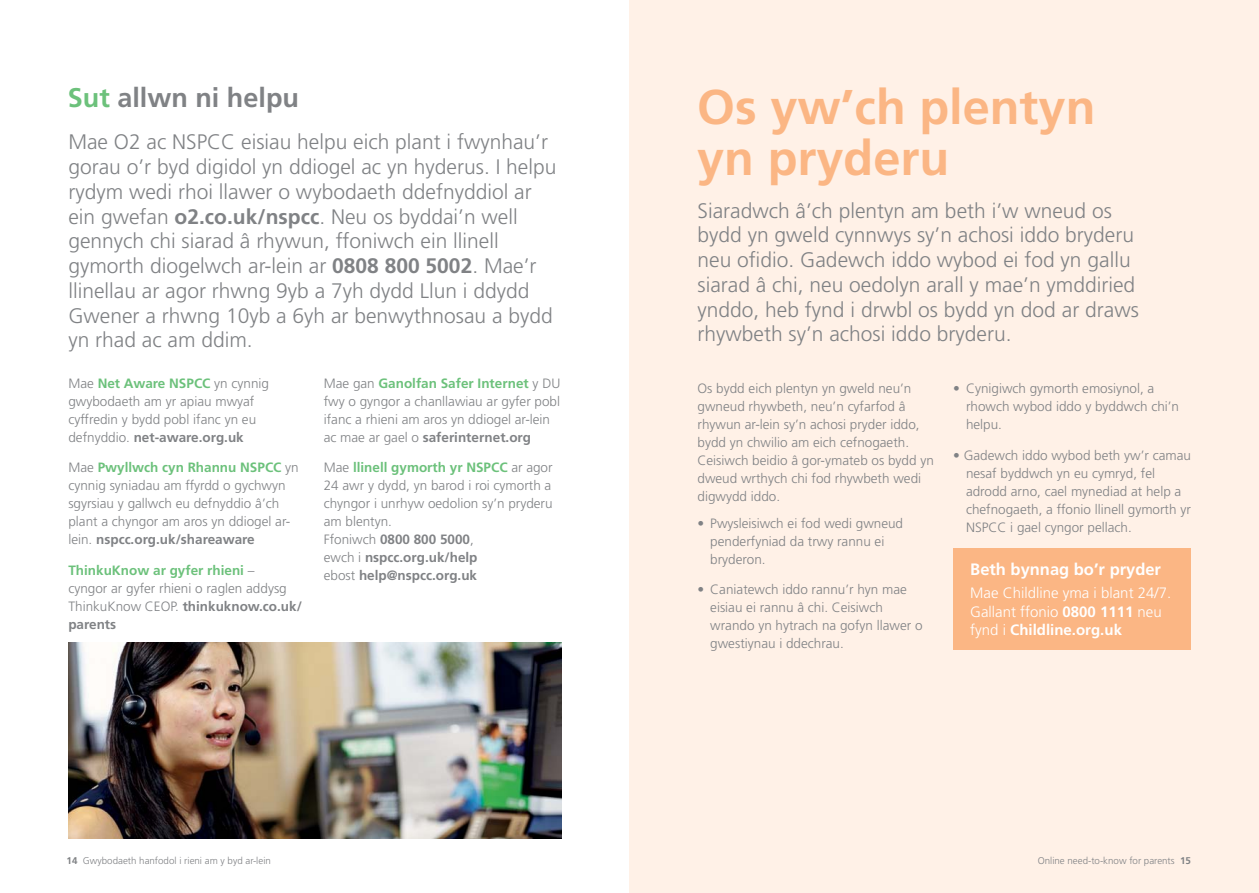
<style>
.page{position:relative;width:1259px;height:893px;background:#fff}
.page>*{position:absolute;margin:0;border:0;box-sizing:border-box;transform-origin:0 0}
.t1{font:700 48.75px/50.2px "Frutiger";color:#fbb684}
.t2{font:700 27px "Frutiger";color:#808285}
.t3{font:300 21px/24.8px "Frutiger";color:#808285}
.t4{font:700 16.5px "Frutiger";color:#fff}
.t5{font:300 15px/18.8px "Frutiger";color:#fff}
.t6{font:300 13.5px/18px "Frutiger";color:#808285}
.t7{font:300 9.75px "Frutiger";color:#808285}
.s1{color:#6cc17b}
.s2{font-weight:700}
.s3{font-weight:700;color:#6cc17b}
</style>
<div class="page">
<div style="left:629px;top:0;width:630px;height:893px;background:#fff1e7"></div>
<div style="left:953px;top:548px;width:238px;height:101px;background:#fbb684"></div>
<img style="left:68px;top:642px;width:494px;height:196px">
<p class="t2" style="left:68px;top:82px;width:233px"><span class="s1">Sut</span> allwn ni helpu</p>
<p class="t3" style="left:68px;top:130px;width:489px">Mae O2 ac NSPCC eisiau helpu eich plant i fwynhau’r gorau o’r byd digidol yn ddiogel ac yn hyderus. I helpu rydym wedi rhoi llawer o wybodaeth ddefnyddiol ar ein gwefan <span class="s2">o2.co.uk/nspcc</span>. Neu os byddai’n well gennych chi siarad â rhywun, ffoniwch ein llinell gymorth diogelwch ar-lein ar <span class="s2">0808 800 5002</span>. Mae’r llinellau ar agor rhwng 9yb a 7yh dydd Llun i ddydd Gwener a rhwng 10yb a 6yh ar benwythnosau a bydd yn rhad ac am ddim.</p>
<p class="t6" style="left:68px;top:374px;width:202px">Mae <span class="s3">Net Aware NSPCC</span> yn cynnig gwybodaeth am yr apiau mwyaf cyffredin y bydd pobl ifanc yn eu defnyddio. <span class="s2">net-aware.org.uk</span></p>
<p class="t6" style="left:68px;top:459px;width:232px">Mae <span class="s3">Pwyllwch cyn Rhannu NSPCC</span> yn cynnig syniadau am ffyrdd o gychwyn sgyrsiau y gallwch eu defnyddio â’ch plant a chyngor am aros yn ddiogel ar&shy;lein. <span class="s2">nspcc.org.uk/shareaware</span></p>
<p class="t6" style="left:68px;top:561px;width:235px"><span class="s3">ThinkuKnow ar gyfer rhieni</span> –<br>cyngor ar gyfer rhieni o raglen addysg<br>ThinkuKnow CEOP. <span class="s2">thinkuknow.co.uk/ parents</span></p>
<p class="t6" style="left:324px;top:374px;width:238px">Mae gan <span class="s3">Ganolfan Safer Internet</span> y DU fwy o gyngor a chanllawiau ar gyfer pobl ifanc a rhieni am aros yn ddiogel ar-lein ac mae ar gael o <span class="s2">saferinternet.org</span></p>
<p class="t6" style="left:324px;top:459px;width:230px">Mae <span class="s3">llinell gymorth yr NSPCC</span> ar agor<br>24 awr y dydd, yn barod i roi cymorth a chyngor i unrhyw oedolion sy’n pryderu am blentyn.<br>Ffoniwch <span class="s2">0800 800 5000</span>,<br>ewch i <span class="s2">nspcc.org.uk/help<br></span>ebost <span class="s2">help@nspcc.org.uk</span></p>
<p class="t1" style="left:697px;top:82px;width:400px">Os yw’ch plentyn yn pryderu</p>
<p class="t3" style="left:697px;top:198px;width:443px">Siaradwch â’ch plentyn am beth i’w wneud os bydd yn gweld cynnwys sy’n achosi iddo bryderu neu ofidio. Gadewch iddo wybod ei fod yn gallu siarad â chi, neu oedolyn arall y mae’n ymddiried ynddo, heb fynd i drwbl os bydd yn dod ar draws rhywbeth sy’n achosi iddo bryderu.</p>
<p class="t6" style="left:697px;top:379px;width:238px">Os bydd eich plentyn yn gweld neu’n gwneud rhywbeth, neu’n cyfarfod â rhywun ar-lein sy’n achosi pryder iddo, bydd yn chwilio am eich cefnogaeth.<br>Ceisiwch beidio â gor-ymateb os bydd yn dweud wrthych chi fod rhywbeth wedi digwydd iddo.</p>
<p class="t6" style="left:710px;top:514px;width:194px;text-indent:-13px">• Pwysleisiwch ei fod wedi gwneud penderfyniad da trwy rannu ei bryderon.</p>
<p class="t6" style="left:710px;top:581px;width:214px;text-indent:-13px">• Caniatewch iddo rannu’r hyn mae eisiau ei rannu â chi. Ceisiwch wrando yn hytrach na gofyn llawer o gwestiynau i ddechrau.</p>
<p class="t6" style="left:966px;top:379px;width:215px;text-indent:-13px">• Cynigiwch gymorth emosiynol, a rhowch wybod iddo y byddwch chi’n helpu.</p>
<p class="t6" style="left:966px;top:446px;width:226px;text-indent:-13px">• Gadewch iddo wybod beth yw’r camau nesaf byddwch yn eu cymryd, fel adrodd arno, cael mynediad at help a chefnogaeth, a ffonio llinell gymorth yr NSPCC i gael cyngor pellach.</p>
<p class="t4" style="left:970px;top:559px;width:192px">Beth bynnag bo’r pryder</p>
<p class="t5" style="left:970px;top:583px;width:202px">Mae Childline yma i blant 24/7.<br>Gallant ffonio <span class="s2">0800 1111</span> neu fynd i <span class="s2">Childline.org.uk</span></p>
<p class="t7" style="left:67px;top:856px;width:206px"><span class="s2">14</span> Gwybodaeth hanfodol i rieni am y byd ar-lein</p>
<p class="t7" style="left:1037px;top:856px;width:155px">Online need-to-know for parents <span class="s2">15</span></p>
</div>
